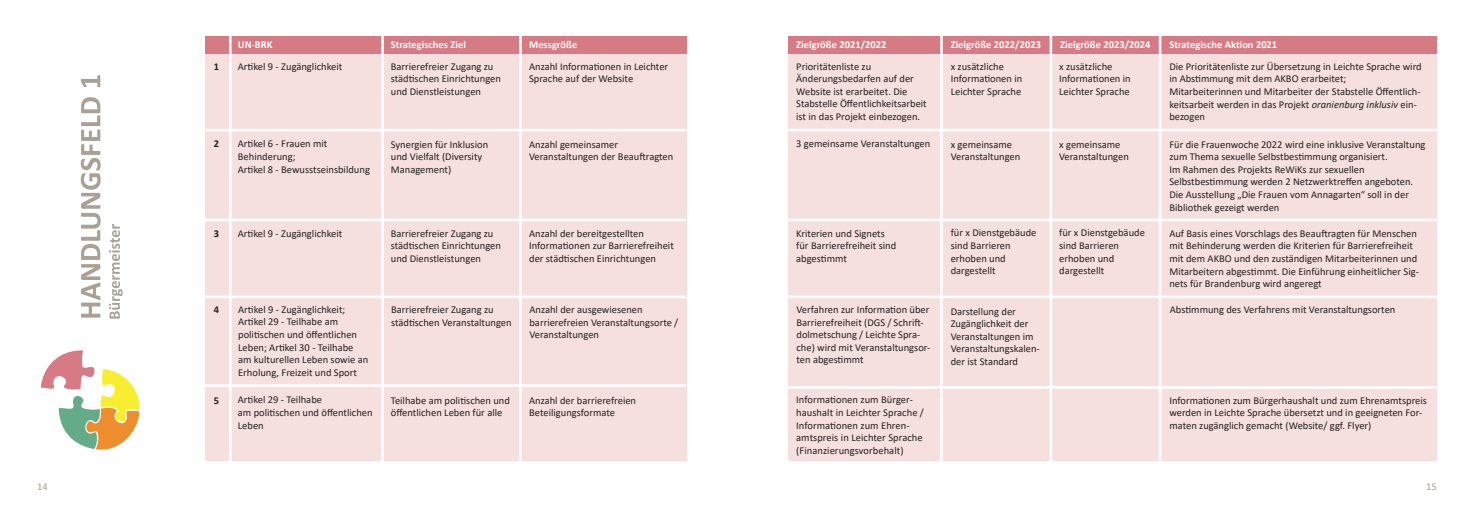
<style>
.page{position:relative;width:1474px;height:521px;background:#fff}
.page>*{position:absolute;margin:0;border:0;box-sizing:border-box;transform-origin:0 0}
.t1{font:10.5px/12.6px "Calibri";color:#231f20}
.t2{font:700 10.5px "Calibri";color:#fff}
.t3{font:700 10.5px "Calibri";color:#231f20}
.t4{font:10.5px "Calibri";color:#aba095}
.s1{font-style:italic}
</style>
<div class="page">
<div style="left:205px;top:36px;width:481px;height:425px;background:#f6e0df"></div>
<div style="left:788px;top:36px;width:648px;height:425px;background:#f6e0df"></div>
<svg style="left:109px;top:224px;width:14px;height:95px"></svg>
<svg style="left:81px;top:75px;width:20px;height:243px"></svg>
<div style="left:205px;top:36px;width:481px;height:18px;background:#d67b84"></div>
<hr style="left:229px;top:25px;width:2px;height:442px;background:#fff">
<hr style="left:381px;top:26px;width:3px;height:441px;background:#fff">
<hr style="left:519px;top:26px;width:3px;height:441px;background:#fff">
<hr style="left:205px;top:129px;width:481px;height:2px;background:#fff">
<hr style="left:205px;top:219px;width:480px;height:2px;background:#fff">
<hr style="left:205px;top:296px;width:480px;height:2px;background:#fff">
<div style="left:788px;top:36px;width:648px;height:18px;background:#d67b84"></div>
<hr style="left:940px;top:23px;width:2px;height:444px;background:#fff">
<hr style="left:1049px;top:23px;width:3px;height:444px;background:#fff">
<hr style="left:788px;top:129px;width:648px;height:2px;background:#fff">
<hr style="left:788px;top:219px;width:648px;height:2px;background:#fff">
<hr style="left:788px;top:296px;width:648px;height:2px;background:#fff">
<hr style="left:1158px;top:23px;width:3px;height:444px;background:#fff">
<svg style="left:41px;top:350px;width:98px;height:100px"></svg>
<hr style="left:205px;top:384px;width:480px;height:3px;background:#fff">
<hr style="left:788px;top:386px;width:648px;height:3px;background:#fff">
<p class="t2" style="left:238px;top:37px;width:36px">UN-BRK</p>
<p class="t2" style="left:391px;top:37px;width:77px">Strategisches Ziel</p>
<p class="t2" style="left:529px;top:37px;width:50px">Messgröße</p>
<p class="t2" style="left:796px;top:37px;width:92px">Zielgröße 2021/2022</p>
<p class="t2" style="left:950px;top:37px;width:92px">Zielgröße 2022/2023</p>
<p class="t2" style="left:1060px;top:37px;width:92px">Zielgröße 2023/2024</p>
<p class="t2" style="left:1169px;top:37px;width:109px">Strategische Aktion 2021</p>
<p class="t3" style="left:214px;top:59px;width:7px">1</p>
<p class="t1" style="left:238px;top:60px;width:106px">Artikel 9 - Zugänglichkeit</p>
<p class="t3" style="left:214px;top:137px;width:7px">2</p>
<p class="t1" style="left:238px;top:137px;width:133px">Artikel 6 - Frauen mit<br>Behinderung;<br>Artikel 8 - Bewusstseinsbildung</p>
<p class="t1" style="left:391px;top:60px;width:112px">Barrierefreier Zugang zu städtischen Einrichtungen und Dienstleistungen</p>
<p class="t1" style="left:391px;top:138px;width:99px">Synergien für Inklusion und Vielfalt (Diversity<br>Management)</p>
<p class="t1" style="left:529px;top:60px;width:141px">Anzahl Informationen in Leichter<br>Sprache auf der Website</p>
<p class="t1" style="left:529px;top:138px;width:146px">Anzahl gemeinsamer<br>Veranstaltungen der Beauftragten</p>
<p class="t3" style="left:214px;top:226px;width:7px">3</p>
<p class="t1" style="left:238px;top:226px;width:106px">Artikel 9 - Zugänglichkeit</p>
<p class="t3" style="left:214px;top:302px;width:7px">4</p>
<p class="t1" style="left:238px;top:303px;width:132px">Artikel 9 - Zugänglichkeit;<br>Artikel 29 - Teilhabe am politischen und öffentlichen<br>Leben; Artikel 30 - Teilhabe am kulturellen Leben sowie an<br>Erholung, Freizeit und Sport</p>
<p class="t1" style="left:391px;top:227px;width:112px">Barrierefreier Zugang zu städtischen Einrichtungen und Dienstleistungen</p>
<p class="t1" style="left:391px;top:303px;width:122px">Barrierefreier Zugang zu städtischen Veranstaltungen</p>
<p class="t1" style="left:529px;top:227px;width:146px">Anzahl der bereitgestellten<br>Informationen zur Barrierefreiheit der städtischen Einrichtungen</p>
<p class="t1" style="left:529px;top:303px;width:150px">Anzahl der ausgewiesenen barrierefreien Veranstaltungsorte /<br>Veranstaltungen</p>
<p class="t1" style="left:796px;top:60px;width:132px">Prioritätenliste zu<br>Änderungsbedarfen auf der<br>Website ist erarbeitet. Die<br>Stabstelle Öffentlichkeitsarbeit ist in das Projekt einbezogen.</p>
<p class="t1" style="left:796px;top:137px;width:136px">3 gemeinsame Veranstaltungen</p>
<p class="t1" style="left:796px;top:226px;width:102px">Kriterien und Signets für Barrierefreiheit sind abgestimmt</p>
<p class="t1" style="left:796px;top:303px;width:135px">Verfahren zur Information über<br>Barrierefreiheit (DGS / Schrift&shy;dolmetschung / Leichte Spra&shy;che) wird mit Veranstaltungsor&shy;ten abgestimmt</p>
<p class="t1" style="left:950px;top:60px;width:73px">x zusätzliche<br>Informationen in<br>Leichter Sprache</p>
<p class="t1" style="left:1059px;top:60px;width:73px">x zusätzliche<br>Informationen in<br>Leichter Sprache</p>
<p class="t1" style="left:1169px;top:60px;width:254px">Die Prioritätenliste zur Übersetzung in Leichte Sprache wird in Abstimmung mit dem AKBO erarbeitet; Mitarbeiterinnen und Mitarbeiter der Stabstelle Öffentlich&shy;keitsarbeit werden in das Projekt <span class="s1">oranienburg inklusiv</span> ein&shy;bezogen</p>
<p class="t1" style="left:1169px;top:138px;width:257px">Für die Frauenwoche 2022 wird eine inklusive Veranstaltung zum Thema sexuelle Selbstbestimmung organisiert.<br>Im Rahmen des Projekts ReWiKs zur sexuellen Selbstbestimmung werden 2 Netzwerktreffen angeboten.<br>Die Ausstellung „Die Frauen vom Annagarten“ soll in der Bibliothek gezeigt werden</p>
<p class="t1" style="left:1169px;top:227px;width:251px">Auf Basis eines Vorschlags des Beauftragten für Menschen mit Behinderung werden die Kriterien für Barrierefreiheit mit dem AKBO und den zuständigen Mitarbeiterinnen und Mitarbeitern abgestimmt. Die Einführung einheitlicher Sig&shy;nets für Brandenburg wird angeregt</p>
<p class="t1" style="left:1169px;top:303px;width:227px">Abstimmung des Verfahrens mit Veranstaltungsorten</p>
<p class="t1" style="left:950px;top:138px;width:71px">x gemeinsame<br>Veranstaltungen</p>
<p class="t1" style="left:1059px;top:138px;width:71px">x gemeinsame<br>Veranstaltungen</p>
<p class="t1" style="left:950px;top:226px;width:87px">für x Dienstgebäude sind Barrieren erhoben und dargestellt</p>
<p class="t1" style="left:1059px;top:226px;width:87px">für x Dienstgebäude sind Barrieren erhoben und dargestellt</p>
<p class="t1" style="left:950px;top:304px;width:91px">Darstellung der<br>Zugänglichkeit der<br>Veranstaltungen im<br>Veranstaltungskalen&shy;der ist Standard</p>
<p class="t3" style="left:214px;top:393px;width:7px">5</p>
<p class="t1" style="left:238px;top:393px;width:136px">Artikel 29 - Teilhabe<br>am politischen und öffentlichen<br>Leben</p>
<p class="t1" style="left:391px;top:393px;width:121px">Teilhabe am politischen und öffentlichen Leben für alle</p>
<p class="t1" style="left:529px;top:393px;width:108px">Anzahl der barrierefreien<br>Beteiligungsformate</p>
<p class="t1" style="left:796px;top:393px;width:129px">Informationen zum Bürger&shy;haushalt in Leichter Sprache /<br>Informationen zum Ehren&shy;amtspreis in Leichter Sprache (Finanzierungsvorbehalt)</p>
<p class="t1" style="left:1169px;top:393px;width:259px">Informationen zum Bürgerhaushalt und zum Ehrenamtspreis werden in Leichte Sprache übersetzt und in geeigneten For&shy;maten zugänglich gemacht (Website/ ggf. Flyer)</p>
<p class="t4" style="left:37px;top:480px;width:12px">14</p>
<p class="t4" style="left:1426px;top:480px;width:12px">15</p>
</div>
